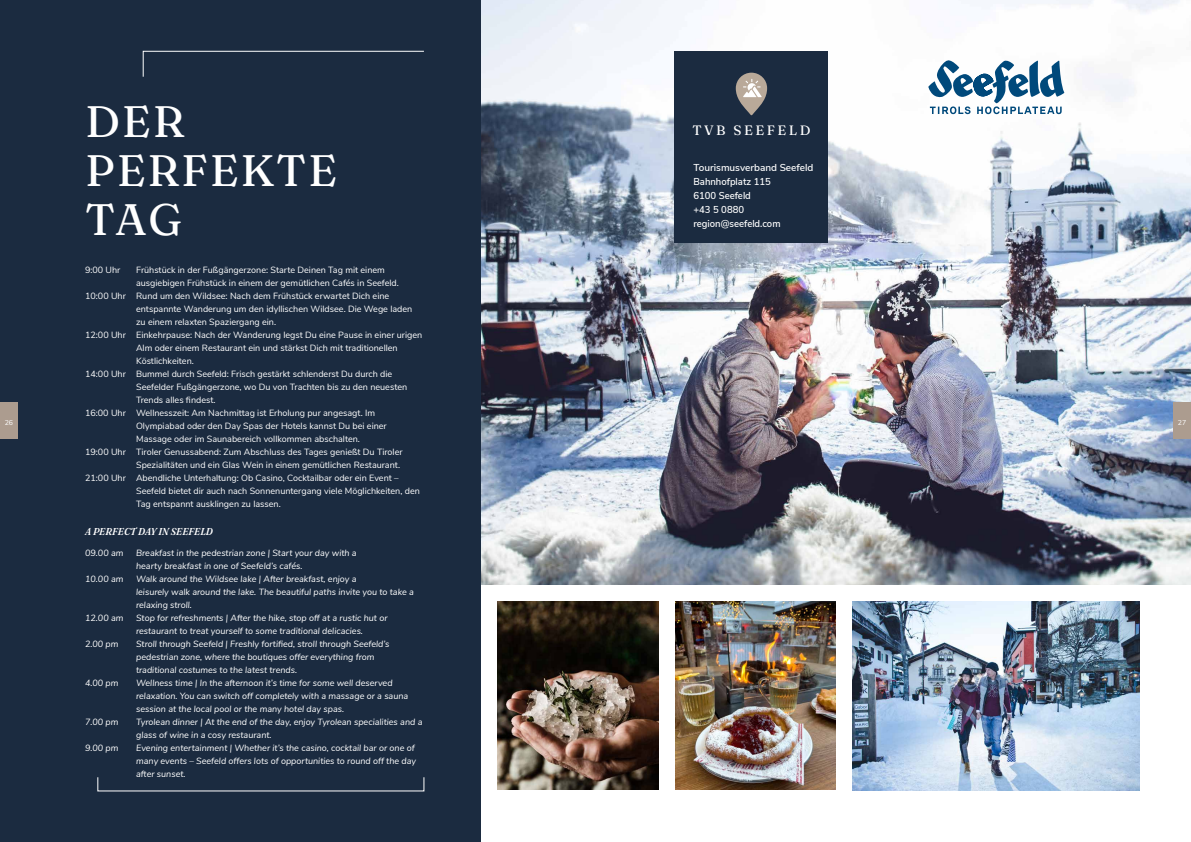
<style>
.page{position:relative;width:1191px;height:842px;background:#fff}
.page>*{position:absolute;margin:0;border:0;box-sizing:border-box;transform-origin:0 0}
.t1{font:900 44px/49px "Fraunces 9 pt";letter-spacing:.045em;color:#fff}
.t2{font:900 13.5px "Fraunces 9 pt";letter-spacing:.18em;color:#fff}
.t3{font:600 10px/14px "Nunito Sans";color:#fff}
.t4{font:italic 600 10px "Fraunces 144 pt Soft";letter-spacing:.025em;color:#fff}
.t5{font:9px "Nunito Sans";color:#fff}
.t6{font:italic 9px/13px "Nunito Sans";color:#fff}
.t7{font:7px "Nunito Sans";color:#fff}
</style>
<div class="page">
<img style="left:480px;top:0;width:711px;height:584px">
<div style="left:0;top:0;width:480px;height:842px;background:#1b2b40"></div>
<svg style="left:143px;top:51px;width:281px;height:26px"></svg>
<img style="left:497px;top:601px;width:161px;height:189px">
<img style="left:675px;top:601px;width:160px;height:189px">
<img style="left:852px;top:601px;width:288px;height:189px">
<div style="left:675px;top:51px;width:153px;height:192px;background:#1b2b40"></div>
<svg style="left:736px;top:73px;width:31px;height:42px"></svg>
<svg style="left:928px;top:60px;width:136px;height:54px"></svg>
<div style="left:0;top:403px;width:18px;height:36px;background:#ac9c8f"></div>
<div style="left:1173px;top:403px;width:18px;height:36px;background:#ac9c8f"></div>
<h1 class="t1" style="left:85px;top:95px;width:253px">DER<br>PERFEKTE<br>TAG</h1>
<p class="t5" style="left:85px;top:263px;width:37px">9:00 Uhr</p>
<p class="t5" style="left:136px;top:263px;width:250px">Frühstück in der Fußgängerzone: Starte Deinen Tag mit einem</p>
<p class="t5" style="left:136px;top:276px;width:264px">ausgiebigen Frühstück in einem der gemütlichen Cafés in Seefeld.</p>
<p class="t5" style="left:85px;top:289px;width:306px">10:00 Uhr Rund um den Wildsee: Nach dem Frühstück erwartet Dich eine</p>
<p class="t5" style="left:136px;top:302px;width:278px">entspannte Wanderung um den idyllischen Wildsee. Die Wege laden</p>
<p class="t5" style="left:136px;top:315px;width:141px">zu einem relaxten Spaziergang ein.</p>
<p class="t5" style="left:85px;top:328px;width:339px">12:00 Uhr Einkehrpause: Nach der Wanderung legst Du eine Pause in einer urigen</p>
<p class="t5" style="left:136px;top:341px;width:263px">Alm oder einem Restaurant ein und stärkst Dich mit traditionellen</p>
<p class="t5" style="left:136px;top:354px;width:59px">Köstlichkeiten.</p>
<p class="t5" style="left:85px;top:367px;width:309px">14:00 Uhr Bummel durch Seefeld: Frisch gestärkt schlenderst Du durch die</p>
<p class="t5" style="left:136px;top:380px;width:273px">Seefelder Fußgängerzone, wo Du von Trachten bis zu den neuesten</p>
<p class="t5" style="left:136px;top:393px;width:81px">Trends alles findest.</p>
<p class="t5" style="left:85px;top:406px;width:291px">16:00 Uhr Wellnesszeit: Am Nachmittag ist Erholung pur angesagt. Im</p>
<p class="t5" style="left:136px;top:419px;width:252px">Olympiabad oder den Day Spas der Hotels kannst Du bei einer</p>
<p class="t5" style="left:136px;top:432px;width:225px">Massage oder im Saunabereich vollkommen abschalten.</p>
<p class="t5" style="left:85px;top:445px;width:319px">19:00 Uhr Tiroler Genussabend: Zum Abschluss des Tages genießt Du Tiroler</p>
<p class="t5" style="left:136px;top:458px;width:265px">Spezialitäten und ein Glas Wein in einem gemütlichen Restaurant.</p>
<p class="t5" style="left:85px;top:471px;width:315px">21:00 Uhr Abendliche Unterhaltung: Ob Casino, Cocktailbar oder ein Event –</p>
<p class="t5" style="left:136px;top:484px;width:285px">Seefeld bietet dir auch nach Sonnenuntergang viele Möglichkeiten, den</p>
<p class="t5" style="left:136px;top:497px;width:146px">Tag entspannt ausklingen zu lassen.</p>
<p class="t4" style="left:85px;top:524px;width:129px">A PERFECT DAY IN SEEFELD</p>
<p class="t6" style="left:85px;top:546px;width:40px">09.00 am</p>
<p class="t6" style="left:136px;top:546px;width:222px">Breakfast in the pedestrian zone | Start your day with a hearty breakfast in one of Seefeld’s cafés.</p>
<p class="t6" style="left:85px;top:572px;width:40px">10.00 am</p>
<p class="t6" style="left:136px;top:572px;width:279px">Walk around the Wildsee lake | After breakfast, enjoy a<br>leisurely walk around the lake. The beautiful paths invite you to take a relaxing stroll.</p>
<p class="t6" style="left:85px;top:611px;width:40px">12.00 am</p>
<p class="t6" style="left:136px;top:611px;width:253px">Stop for refreshments | After the hike, stop off at a rustic hut or restaurant to treat yourself to some traditional delicacies.</p>
<p class="t6" style="left:85px;top:637px;width:35px">2.00 pm</p>
<p class="t6" style="left:136px;top:637px;width:255px">Stroll through Seefeld | Freshly fortified, stroll through Seefeld’s pedestrian zone, where the boutiques offer everything from traditional costumes to the latest trends.</p>
<p class="t6" style="left:85px;top:676px;width:35px">4.00 pm</p>
<p class="t6" style="left:136px;top:676px;width:274px">Wellness time | In the afternoon it’s time for some well deserved relaxation. You can switch off completely with a massage or a sauna session at the local pool or the many hotel day spas.</p>
<p class="t6" style="left:85px;top:715px;width:35px">7.00 pm</p>
<p class="t6" style="left:136px;top:715px;width:288px">Tyrolean dinner | At the end of the day, enjoy Tyrolean specialities and a glass of wine in a cosy restaurant.</p>
<p class="t6" style="left:85px;top:741px;width:35px">9.00 pm</p>
<p class="t6" style="left:136px;top:741px;width:281px">Evening entertainment | Whether it’s the casino, cocktail bar or one of many events – Seefeld offers lots of opportunities to round off the day after sunset.</p>
<h2 class="t2" style="left:692px;top:120px;width:119px">TVB SEEFELD</h2>
<p class="t3" style="left:693px;top:160px;width:122px">Tourismusverband Seefeld<br>Bahnhofplatz 115<br>6100 Seefeld<br>+43 5 0880 region@seefeld.com</p>
<p class="t7" style="left:5px;top:417px;width:10px">26</p>
<p class="t7" style="left:1177px;top:417px;width:10px">27</p>
</div>
